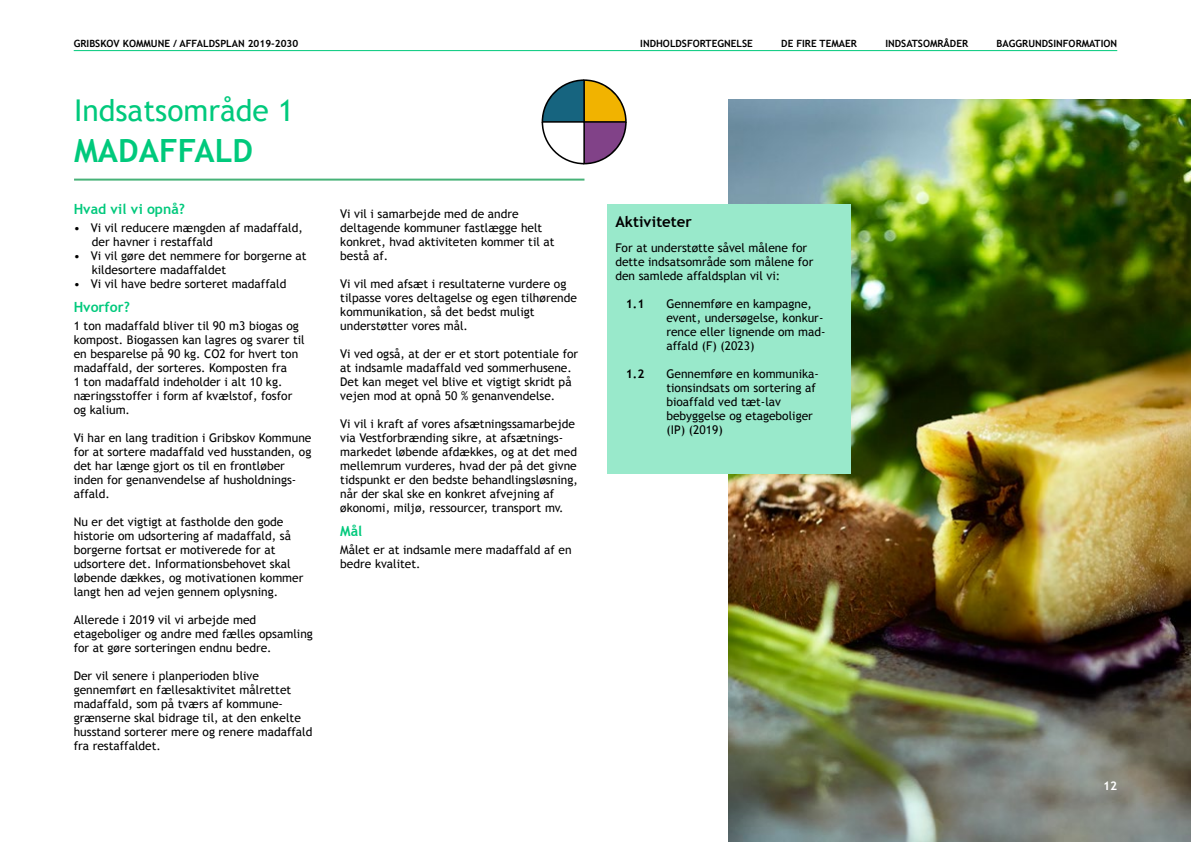
<style>
.page{position:relative;width:1191px;height:842px;background:#fff}
.page>*{position:absolute;margin:0;border:0;box-sizing:border-box;transform-origin:0 0}
.t1{font:700 32px "Trebuchet MS";color:#00c97c}
.t2{font:30px "Trebuchet MS";color:#00c97c}
.Brødtekst{font:700 15px "Trebuchet MS";color:#000}
.Mellemrubrik{font:700 14px "Trebuchet MS";color:#00c97c}
.Brødtekst-2{font:12px/14px "Trebuchet MS";color:#000}
.Brødtekst-3{font:700 12px "Trebuchet MS";color:#000}
.t3{font:700 12px "Trebuchet MS";color:#fff}
.t4{font:700 10px "Trebuchet MS";color:#000}
</style>
<div class="page">
<hr style="left:74px;top:50px;width:1043px;height:1px;background:#00c97c">
<hr style="left:74px;top:179px;width:510px;height:2px;background:#47b278">
<img style="left:729px;top:99px;width:462px;height:743px">
<div style="left:607px;top:204px;width:243px;height:270px;background:#99e9cb"></div>
<svg style="left:541px;top:79px;width:85px;height:85px"></svg>
<p class="t4" style="left:74px;top:37px;width:226px">GRIBSKOV KOMMUNE / AFFALDSPLAN 2019-2030</p>
<p class="t4" style="left:640px;top:37px;width:114px">INDHOLDSFORTEGNELSE</p>
<p class="t4" style="left:781px;top:37px;width:77px">DE FIRE TEMAER</p>
<p class="t4" style="left:885px;top:37px;width:84px">INDSATSOMRÅDER</p>
<p class="t4" style="left:996px;top:37px;width:122px">BAGGRUNDSINFORMATION</p>
<p class="t2" style="left:74px;top:93px;width:221px">Indsatsområde 1</p>
<p class="t1" style="left:74px;top:131px;width:181px">MADAFFALD</p>
<p class="Mellemrubrik" style="left:74px;top:200px;width:113px">Hvad vil vi opnå?</p>
<p class="Brødtekst-2" style="left:74px;top:221px;width:231px">• Vi vil reducere mængden af madaffald,</p>
<p class="Brødtekst-2" style="left:92px;top:235px;width:123px">der havner i restaffald</p>
<p class="Brødtekst-2" style="left:74px;top:249px;width:234px">• Vi vil gøre det nemmere for borgerne at</p>
<p class="Brødtekst-2" style="left:92px;top:263px;width:136px">kildesortere madaffaldet</p>
<p class="Brødtekst-2" style="left:74px;top:277px;width:214px">• Vi vil have bedre sorteret madaffald</p>
<p class="Mellemrubrik" style="left:74px;top:298px;width:58px">Hvorfor?</p>
<p class="Brødtekst-2" style="left:74px;top:319px;width:232px">1 ton madaffald bliver til 90 m3 biogas og kompost. Biogassen kan lagres og svarer til en besparelse på 90 kg. CO2 for hvert ton madaffald, der sorteres. Komposten fra</p>
<p class="Brødtekst-2" style="left:74px;top:375px;width:210px">1 ton madaffald indeholder i alt 10 kg.</p>
<p class="Brødtekst-2" style="left:74px;top:389px;width:220px">næringsstoffer i form af kvælstof, fosfor</p>
<p class="Brødtekst-2" style="left:74px;top:403px;width:58px">og kalium.</p>
<p class="Brødtekst-2" style="left:74px;top:431px;width:239px;text-align:justify">Vi har en lang tradition i Gribskov Kommune for at sortere madaffald ved husstanden, og det har længe gjort os til en frontløber</p>
<p class="Brødtekst-2" style="left:74px;top:473px;width:224px">inden for genanvendelse af husholdnings-</p>
<p class="Brødtekst-2" style="left:74px;top:487px;width:38px">affald.</p>
<p class="Brødtekst-2" style="left:74px;top:515px;width:211px">Nu er det vigtigt at fastholde den gode</p>
<p class="Brødtekst-2" style="left:74px;top:529px;width:219px">historie om udsortering af madaffald, så</p>
<p class="Brødtekst-2" style="left:74px;top:543px;width:203px">borgerne fortsat er motiverede for at</p>
<p class="Brødtekst-2" style="left:74px;top:557px;width:231px">udsortere det. Informationsbehovet skal løbende dækkes, og motivationen kommer langt hen ad vejen gennem oplysning.</p>
<p class="Brødtekst-2" style="left:74px;top:613px;width:184px">Allerede i 2019 vil vi arbejde med</p>
<p class="Brødtekst-2" style="left:74px;top:627px;width:241px">etageboliger og andre med fælles opsamling for at gøre sorteringen endnu bedre.</p>
<p class="Brødtekst-2" style="left:74px;top:669px;width:187px">Der vil senere i planperioden blive</p>
<p class="Brødtekst-2" style="left:74px;top:683px;width:219px">gennemført en fællesaktivitet målrettet madaffald, som på tværs af kommune-</p>
<p class="Brødtekst-2" style="left:74px;top:711px;width:240px">grænserne skal bidrage til, at den enkelte husstand sorterer mere og renere madaffald fra restaffaldet.</p>
<p class="Brødtekst-2" style="left:340px;top:207px;width:180px">Vi vil i samarbejde med de andre</p>
<p class="Brødtekst-2" style="left:340px;top:221px;width:204px">deltagende kommuner fastlægge helt</p>
<p class="Brødtekst-2" style="left:340px;top:235px;width:216px">konkret, hvad aktiviteten kommer til at bestå af.</p>
<p class="Brødtekst-2" style="left:340px;top:277px;width:238px">Vi vil med afsæt i resultaterne vurdere og tilpasse vores deltagelse og egen tilhørende kommunikation, så det bedst muligt</p>
<p class="Brødtekst-2" style="left:340px;top:319px;width:129px">understøtter vores mål.</p>
<p class="Brødtekst-2" style="left:340px;top:347px;width:239px">Vi ved også, at der er et stort potentiale for at indsamle madaffald ved sommerhusene.<br>Det kan meget vel blive et vigtigt skridt på vejen mod at opnå 50 % genanvendelse.</p>
<p class="Brødtekst-2" style="left:340px;top:417px;width:239px">Vi vil i kraft af vores afsætningssamarbejde via Vestforbrænding sikre, at afsætnings&shy;markedet løbende afdækkes, og at det med mellemrum vurderes, hvad der på det givne tidspunkt er den bedste behandlingsløsning, når der skal ske en konkret afvejning af</p>
<p class="Brødtekst-2" style="left:340px;top:501px;width:225px">økonomi, miljø, ressourcer, transport mv.</p>
<p class="Mellemrubrik" style="left:340px;top:522px;width:24px">Mål</p>
<p class="Brødtekst-2" style="left:340px;top:543px;width:233px">Målet er at indsamle mere madaffald af en bedre kvalitet.</p>
<p class="Brødtekst" style="left:615px;top:212px;width:78px">Aktiviteter</p>
<p class="Brødtekst-2" style="left:615px;top:241px;width:193px">For at understøtte såvel målene for</p>
<p class="Brødtekst-2" style="left:615px;top:255px;width:199px">dette indsatsområde som målene for</p>
<p class="Brødtekst-2" style="left:615px;top:269px;width:166px">den samlede affaldsplan vil vi:</p>
<p class="Brødtekst-3" style="left:626px;top:296px;width:20px">1.1</p>
<p class="Brødtekst-2" style="left:666px;top:297px;width:161px">Gennemføre en kampagne, event, undersøgelse, konkur&shy;rence eller lignende om mad-</p>
<p class="Brødtekst-2" style="left:666px;top:339px;width:89px">affald (F) (2023)</p>
<p class="Brødtekst-2" style="left:666px;top:367px;width:154px">Gennemføre en kommunika&shy;tionsindsats om sortering af bioaffald ved tæt-lav</p>
<p class="Brødtekst-2" style="left:666px;top:409px;width:148px">bebyggelse og etageboliger</p>
<p class="Brødtekst-2" style="left:666px;top:423px;width:58px">(IP) (2019)</p>
<p class="Brødtekst-3" style="left:626px;top:366px;width:20px">1.2</p>
<p class="t3" style="left:1103px;top:778px;width:16px">12</p>
</div>
